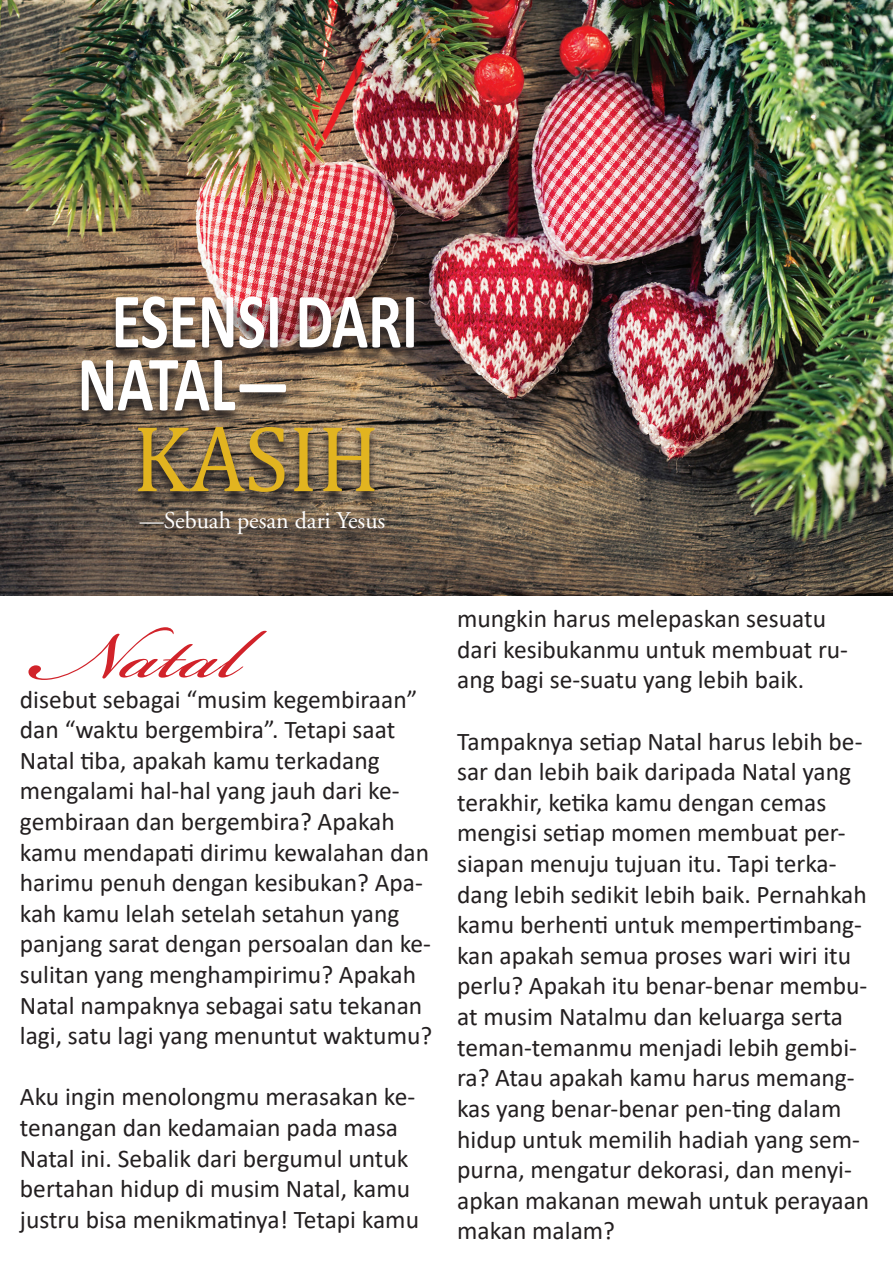
<style>
.page{position:relative;width:893px;height:1263px;background:#fff}
.page>*{position:absolute;margin:0;border:0;box-sizing:border-box;transform-origin:0 0}
.t1{font:105px "Bickham Script Std";color:#d1232a;scale:1.25 1}
.t2{font:95.1px "Cambria";color:#e2b420;scale:.95 1}
.t3{font:700 79.2px/63px "Calibri";color:#fff;scale:.76 1}
.t4{font:25.5px/30.6px "Calibri";color:#231f20}
.t5{font:24px "Adobe Garamond Pro";color:#fff}
</style>
<div class="page">
<img style="left:0;top:0;width:893px;height:595px">
<img style="left:73px;top:297px;width:349px;height:130px">
<svg style="left:131px;top:428px;width:251px;height:80px;background:#6c5d4c"></svg>
<div style="left:132px;top:512px;width:260px;height:39px;background:#231f20;opacity:.98"></div>
<h3 class="t3" style="left:78px;top:288px;width:449px;text-indent:34px">ESENSI DARI<br>NATAL—</h3>
<h2 class="t2" style="left:133px;top:403px;width:262px">KASIH</h2>
<p class="t5" style="left:140px;top:506px;width:247px">—Sebuah pesan dari Yesus</p>
<h1 class="t1" style="left:40px;top:579px;width:163px">Natal</h1>
<p class="t4" style="left:20px;top:683px;width:414px">disebut sebagai “musim kegembiraan” dan “waktu bergembira”. Tetapi saat Natal tiba, apakah kamu terkadang mengalami hal-hal yang jauh dari ke&shy;gembiraan dan bergembira? Apakah kamu mendapati dirimu kewalahan dan harimu penuh dengan kesibukan? Apa&shy;kah kamu lelah setelah setahun yang panjang sarat dengan persoalan dan ke&shy;sulitan yang menghampirimu? Apakah Natal nampaknya sebagai satu tekanan lagi, satu lagi yang menuntut waktumu?</p>
<p class="t4" style="left:20px;top:1081px;width:401px">Aku ingin menolongmu merasakan ke&shy;tenangan dan kedamaian pada masa Natal ini. Sebalik dari bergumul untuk bertahan hidup di musim Natal, kamu justru bisa menikmatinya! Tetapi kamu</p>
<p class="t4" style="left:457px;top:603px;width:392px">mungkin harus melepaskan sesuatu dari kesibukanmu untuk membuat ru&shy;ang bagi se-suatu yang lebih baik.</p>
<p class="t4" style="left:457px;top:725px;width:414px">Tampaknya setiap Natal harus lebih be&shy;sar dan lebih baik daripada Natal yang terakhir, ketika kamu dengan cemas mengisi setiap momen membuat per&shy;siapan menuju tujuan itu. Tapi terka&shy;dang lebih sedikit lebih baik. Pernahkah kamu berhenti untuk mempertimbang&shy;kan apakah semua proses wari wiri itu perlu? Apakah itu benar-benar membu&shy;at musim Natalmu dan keluarga serta teman-temanmu menjadi lebih gembi&shy;ra? Atau apakah kamu harus memang&shy;kas yang benar-benar pen-ting dalam hidup untuk memilih hadiah yang sem&shy;purna, mengatur dekorasi, dan menyi&shy;apkan makanan mewah untuk perayaan makan malam?</p>
</div>
